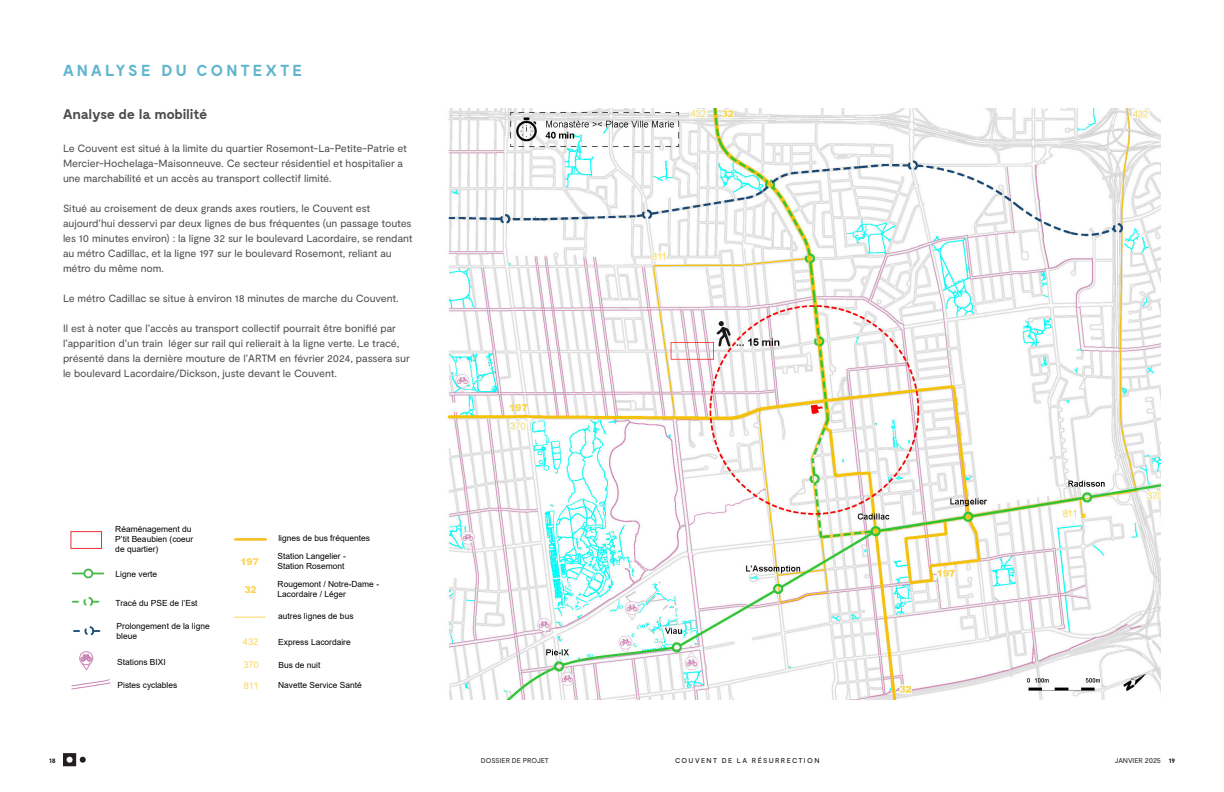
<style>
.page{position:relative;width:1224px;height:792px;background:#fff}
.page>*{position:absolute;margin:0;border:0;box-sizing:border-box;transform-origin:0 0}
.Grand_titre_15pts{font:700 16px "Moderat";letter-spacing:.2em;color:#60b5ce}
.Petit_titre_14pts{font:700 14px "Moderat";letter-spacing:-.025em;color:#4b4c4d}
.Texte_courant_10_5pts{font:10.5px/15px "Moderat";letter-spacing:-.005em;color:#4b4c4d}
.t1{font:9.4px "Arial";color:#fdd459}
.t2{font:900 9.4px "Arial";color:#fdd459}
.t3{font:8.4px/10.1px "Arial";color:#000001}
.t4{font:7px "Moderat";letter-spacing:-.005em;color:#231f20}
.t5{font:500 7px "Moderat";letter-spacing:.195em;color:#231f20}
.t6{font:700 7px "Moderat";color:#231f20}
.s1{font-weight:700}
</style>
<div class="page">
<svg style="left:63px;top:753px;width:23px;height:13px"></svg>
<img style="left:446px;top:108px;width:715px;height:591px">
<hr style="left:235px;top:538px;width:31px;height:3px;background:#f5c128">
<div style="left:83px;top:569px;width:10px;height:9px;border:2px solid #4cb84e;border-radius:50%"></div>
<svg style="left:74px;top:630px;width:6px;height:2px"></svg>
<div style="left:84px;top:626px;width:10px;height:10px;border:2px dashed #1d4e78;border-radius:50%"></div>
<svg style="left:94px;top:630px;width:7px;height:2px"></svg>
<hr style="left:235px;top:617px;width:30px;height:1px;background:#fdd459">
<svg style="left:73px;top:601px;width:6px;height:2px"></svg>
<div style="left:83px;top:597px;width:10px;height:10px;border:2px dashed #4cb84e;border-radius:50%"></div>
<svg style="left:93px;top:601px;width:7px;height:2px"></svg>
<div style="left:80px;top:652px;width:13px;height:13px;border:1px solid #ca85b6;border-radius:50%"></div>
<svg style="left:81px;top:654px;width:11px;height:16px"></svg>
<svg style="left:71px;top:679px;width:40px;height:11px"></svg>
<div style="left:71px;top:531px;width:31px;height:18px;border:1px solid #ee2d2d"></div>
<p class="Grand_titre_15pts" style="left:63px;top:61px;width:241px">ANALYSE DU CONTEXTE</p>
<p class="Petit_titre_14pts" style="left:63px;top:106px;width:146px">Analyse de la mobilité</p>
<p class="Texte_courant_10_5pts" style="left:63px;top:142px;width:346px">Le Couvent est situé à la limite du quartier Rosemont-La-Petite-Patrie et<br>Mercier-Hochelaga-Maisonneuve. Ce secteur résidentiel et hospitalier a une marchabilité et un accès au transport collectif limité.</p>
<p class="Texte_courant_10_5pts" style="left:63px;top:202px;width:351px">Situé au croisement de deux grands axes routiers, le Couvent est aujourd’hui desservi par deux lignes de bus fréquentes (un passage toutes les 10 minutes environ) : la ligne 32 sur le boulevard Lacordaire, se rendant au métro Cadillac, et la ligne 197 sur le boulevard Rosemont, reliant au métro du même nom.</p>
<p class="Texte_courant_10_5pts" style="left:63px;top:292px;width:337px">Le métro Cadillac se situe à environ 18 minutes de marche du Couvent.</p>
<p class="Texte_courant_10_5pts" style="left:63px;top:322px;width:348px">Il est à noter que l’accès au transport collectif pourrait être bonifié par l’apparition d’un train léger sur rail qui relierait à la ligne verte. Le tracé, présenté dans la dernière mouture de l’ARTM en février 2024, passera sur le boulevard Lacordaire/Dickson, juste devant le Couvent.</p>
<p class="t3" style="left:115px;top:524px;width:80px">Réaménagement du<br>P’tit Beaubien (coeur de quartier)</p>
<p class="t3" style="left:116px;top:569px;width:43px">Ligne verte</p>
<p class="t3" style="left:116px;top:598px;width:84px">Tracé du PSE de l’Est</p>
<p class="t3" style="left:117px;top:621px;width:95px">Prolongement de la ligne bleue</p>
<p class="t3" style="left:117px;top:657px;width:50px">Stations BIXI</p>
<p class="t3" style="left:118px;top:680px;width:61px">Pistes cyclables</p>
<p class="t2" style="left:240px;top:555px;width:20px">197</p>
<p class="t2" style="left:244px;top:583px;width:14px">32</p>
<p class="t3" style="left:278px;top:533px;width:93px">lignes de bus fréquentes</p>
<p class="t3" style="left:278px;top:551px;width:70px">Station Langelier -<br>Station Rosemont</p>
<p class="t3" style="left:278px;top:579px;width:103px">Rougemont / Notre-Dame -<br>Lacordaire / Léger</p>
<p class="t3" style="left:278px;top:611px;width:77px">autres lignes de bus</p>
<p class="t1" style="left:243px;top:635px;width:17px">432</p>
<p class="t3" style="left:278px;top:637px;width:74px">Express Lacordaire</p>
<p class="t1" style="left:243px;top:658px;width:17px">370</p>
<p class="t3" style="left:278px;top:659px;width:44px">Bus de nuit</p>
<p class="t1" style="left:244px;top:680px;width:16px">811</p>
<p class="t3" style="left:278px;top:680px;width:85px">Navette Service Santé</p>
<p class="t6" style="left:49px;top:756px;width:8px">18</p>
<p class="t4" style="left:481px;top:756px;width:70px">DOSSIER DE PROJET</p>
<p class="t5" style="left:675px;top:756px;width:146px">COUVENT DE LA RÉSURRECTION</p>
<p class="t4" style="left:1115px;top:756px;width:62px">JANVIER 2025 <span class="s1">19</span></p>
</div>
